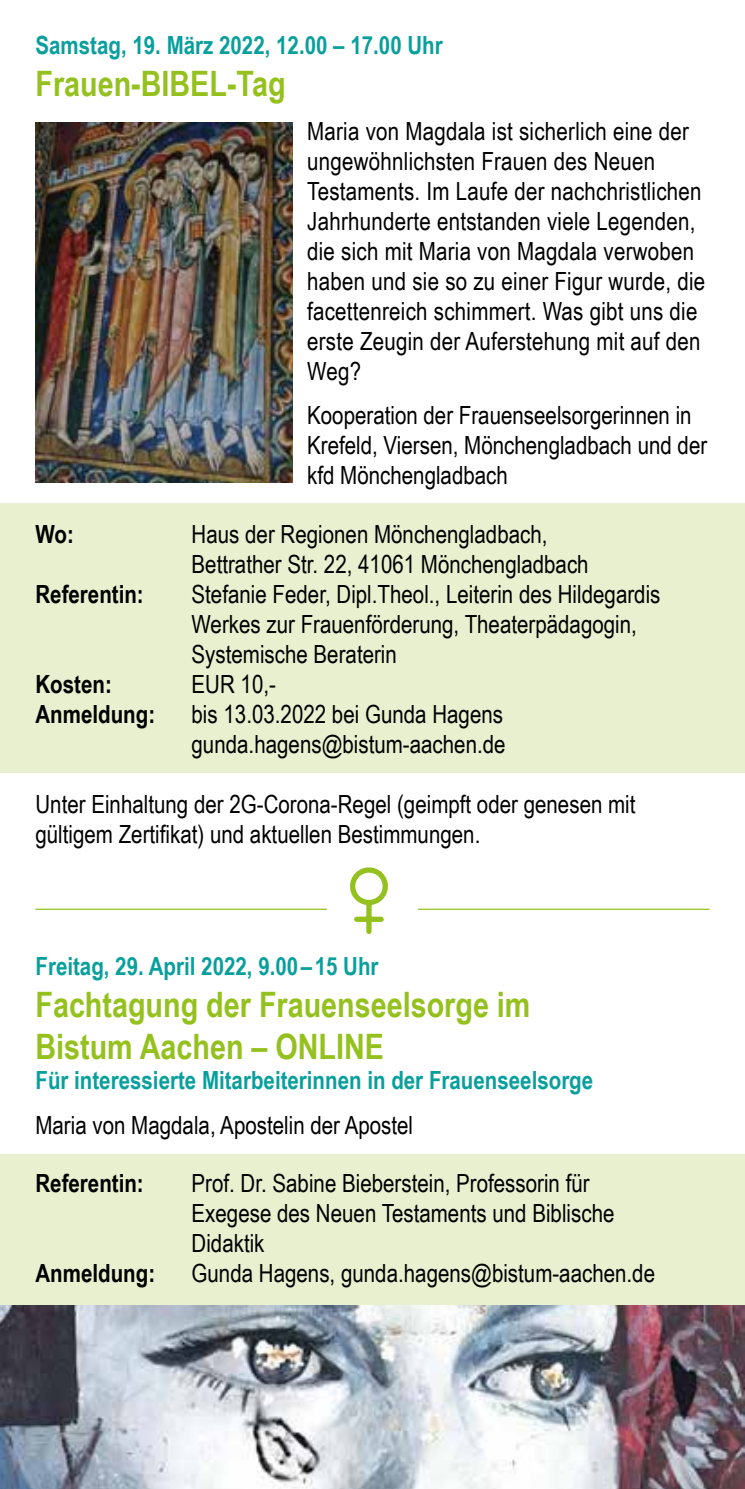
<style>
.page{position:relative;width:745px;height:1489px;background:#fff}
.page>*{position:absolute;margin:0;border:0;box-sizing:border-box;transform-origin:0 0}
.t1{font:700 35px/42px "Arial Narrow";color:#95c11f}
.t2{font:25px/30px "Arial Narrow";color:#000}
.t3{font:700 25px "Arial Narrow";color:#099f9d}
.t4{font:700 25px "Arial Narrow";color:#000}
</style>
<div class="page">
<img style="left:0;top:1304px;width:744px;height:184px">
<div style="left:0;top:1153px;width:744px;height:151px;background:#e8f0d0"></div>
<div style="left:0;top:503px;width:744px;height:269px;background:#e8f0d0"></div>
<img style="left:35px;top:122px;width:258px;height:360px">
<hr style="left:35px;top:908px;width:292px;height:1px;background:#95c11f">
<svg style="left:350px;top:867px;width:38px;height:67px"></svg>
<hr style="left:417px;top:908px;width:292px;height:1px;background:#95c11f">
<p class="t3" style="left:35px;top:26px;width:408px">Samstag, 19. März 2022, 12.00 – 17.00 Uhr</p>
<h1 class="t1" style="left:35px;top:61px;width:251px">Frauen-BIBEL-Tag</h1>
<p class="t2" style="left:307px;top:115px;width:399px">Maria von Magdala ist sicherlich eine der ungewöhnlichsten Frauen des Neuen Testaments. Im Laufe der nachchristlichen Jahrhunderte entstanden viele Legenden, die sich mit Maria von Magdala verwoben haben und sie so zu einer Figur wurde, die facettenreich schimmert. Was gibt uns die erste Zeugin der Auferstehung mit auf den Weg?</p>
<p class="t2" style="left:307px;top:399px;width:401px">Kooperation der Frauenseelsorgerinnen in<br>Krefeld, Viersen, Mönchengladbach und der kfd Mönchengladbach</p>
<p class="t4" style="left:35px;top:515px;width:40px">Wo:</p>
<p class="t2" style="left:191px;top:518px;width:398px">Haus der Regionen Mönchengladbach,<br>Bettrather Str. 22, 41061 Mönchengladbach</p>
<p class="t4" style="left:35px;top:575px;width:110px">Referentin:</p>
<p class="t2" style="left:191px;top:578px;width:470px">Stefanie Feder, Dipl.Theol., Leiterin des Hildegardis<br>Werkes zur Frauenförderung, Theaterpädagogin,<br>Systemische Beraterin</p>
<p class="t4" style="left:35px;top:665px;width:78px">Kosten:</p>
<p class="t2" style="left:191px;top:668px;width:86px">EUR 10,-</p>
<p class="t4" style="left:35px;top:695px;width:121px">Anmeldung:</p>
<p class="t2" style="left:191px;top:698px;width:315px">bis 13.03.2022 bei Gunda Hagens gunda.hagens@bistum-aachen.de</p>
<p class="t2" style="left:35px;top:788px;width:601px">Unter Einhaltung der 2G-Corona-Regel (geimpft oder genesen mit gültigem Zertifikat) und aktuellen Bestimmungen.</p>
<p class="t3" style="left:35px;top:947px;width:344px">Freitag, 29. April 2022, 9.00–15 Uhr</p>
<h1 class="t1" style="left:35px;top:982px;width:496px">Fachtagung der Frauenseelsorge im<br>Bistum Aachen – ONLINE</h1>
<p class="t3" style="left:35px;top:1061px;width:559px">Für interessierte Mitarbeiterinnen in der Frauenseelsorge</p>
<p class="t2" style="left:35px;top:1108px;width:379px">Maria von Magdala, Apostelin der Apostel</p>
<p class="t4" style="left:35px;top:1164px;width:110px">Referentin:</p>
<p class="t2" style="left:191px;top:1167px;width:424px">Prof. Dr. Sabine Bieberstein, Professorin für<br>Exegese des Neuen Testaments und Biblische<br>Didaktik</p>
<p class="t4" style="left:35px;top:1254px;width:121px">Anmeldung:</p>
<p class="t2" style="left:191px;top:1257px;width:465px">Gunda Hagens, gunda.hagens@bistum-aachen.de</p>
</div>
